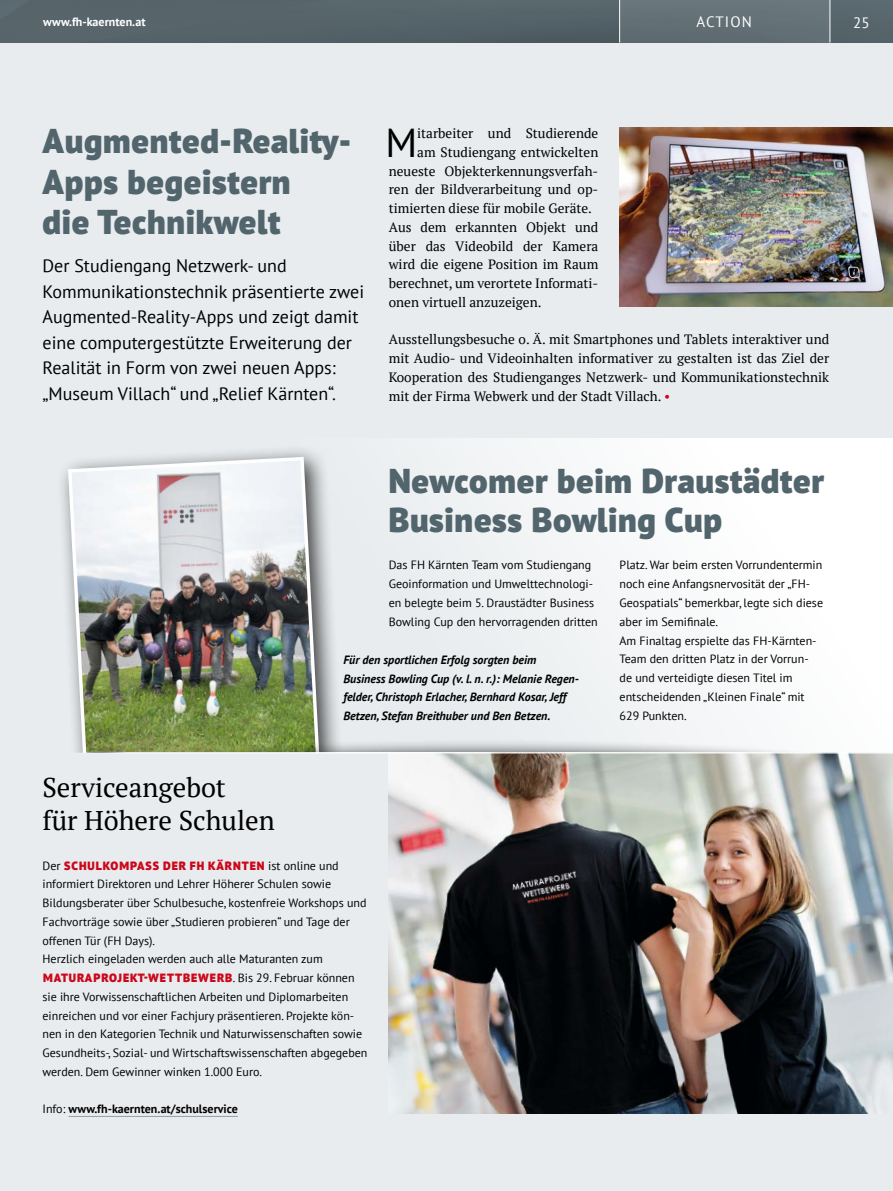
<style>
.page{position:relative;width:893px;height:1191px;background:#fff}
.page>*{position:absolute;margin:0;border:0;box-sizing:border-box;transform-origin:0 0}
.GT{font:40.35px "PT Sans";color:#000}
.ÜS-30{font:900 34.5px/40.5px "PT Sans Pro";letter-spacing:.02em;color:#52656d}
.Content-ÜS2{font:900 34.5px/39px "PT Sans Pro";letter-spacing:.02em;color:#52656d}
.ÜS-Infobox{font:27px/33px "PT Serif";color:#000}
.VSP{font:18px/25.5px "PT Sans";color:#000}
.t1{font:15px "PT Sans";letter-spacing:.065em;color:#fff}
.GT-2{font:13.5px/18.8px "PT Serif";color:#000;text-align:justify}
.GT-Infobox{font:12px/18.8px "PT Sans";color:#000}
.BU{font:italic 700 12px/18.8px "PT Sans";color:#000}
.GT-Infobox-2{font:700 12px "PT Sans";color:#000}
.t2{font:700 12px "PT Sans";color:#fff}
.s1{color:#d40118}
.s2{font-family:"PT Sans Pro";font-weight:900;color:#cc071a}
.s3{font-weight:400}
</style>
<div class="page">
<div style="left:0;top:38px;width:893px;height:1153px;background:#e8ecee"></div>
<hr style="left:0;top:44px;width:1px;height:657px;background:#fff">
<div style="left:43px;top:438px;width:850px;height:315px;background:#f4f6f7"></div>
<div style="left:56px;top:445px;width:287px;height:307px;background:#000;opacity:.75"></div>
<img style="left:66px;top:455px;width:255px;height:297px">
<div style="left:0;top:0;width:893px;height:43px;background:#56646a"></div>
<div style="left:620px;top:0;width:210px;height:42px;background:#637076"></div>
<hr style="left:619px;top:0;width:1px;height:43px;background:#fff">
<hr style="left:830px;top:0;width:1px;height:43px;background:#fff">
<img style="left:620px;top:128px;width:273px;height:179px">
<hr style="left:69px;top:1116px;width:169px;height:1px;background:#92a0a7">
<div style="left:110px;top:739px;width:752px;height:75px;background:#000;opacity:.8"></div>
<div style="left:0;top:753px;width:893px;height:78px;background:#e8ecee"></div>
<img style="left:389px;top:753px;width:504px;height:360px">
<hr style="left:43px;top:752px;width:850px;height:1px;background:#fff">
<p class="t2" style="left:43px;top:14px;width:104px">www.fh-kaernten.at</p>
<p class="t1" style="left:696px;top:12px;width:57px">ACTION</p>
<p class="t1" style="left:853px;top:13px;width:18px">25</p>
<p class="ÜS-30" style="left:43px;top:120px;width:310px">Augmented-Reality-<br>Apps begeistern<br>die Technikwelt</p>
<p class="VSP" style="left:43px;top:253px;width:323px">Der Studiengang Netzwerk- und Kommunikationstechnik präsentierte zwei Augmented-Reality-Apps und zeigt damit eine computergestützte Erweiterung der Realität in Form von zwei neuen Apps: „Museum Villach“ und „Relief Kärnten“.</p>
<p class="GT" style="left:385px;top:117px;width:33px">M</p>
<p class="GT-2" style="left:417px;top:124px;width:183px">itarbeiter und Studierende</p>
<p class="GT-2" style="left:417px;top:142px;width:183px">am Studiengang entwickelten</p>
<p class="GT-2" style="left:389px;top:161px;width:211px">neueste Objekterkennungsverfah-</p>
<p class="GT-2" style="left:389px;top:180px;width:211px">ren der Bildverarbeitung und op-</p>
<p class="GT-2" style="left:389px;top:199px;width:205px">timierten diese für mobile Geräte.</p>
<p class="GT-2" style="left:389px;top:217px;width:211px">Aus dem erkannten Objekt und über das Videobild der Kamera wird die eigene Position im Raum berechnet, um verortete Informati&shy;onen virtuell anzuzeigen.</p>
<p class="GT-2" style="left:389px;top:330px;width:442px">Ausstellungsbesuche o. Ä. mit Smartphones und Tablets interaktiver und mit Audio- und Videoinhalten informativer zu gestalten ist das Ziel der Kooperation des Studienganges Netzwerk- und Kommunikationstechnik mit der Firma Webwerk und der Stadt Villach. <span class="s1">•</span></p>
<p class="Content-ÜS2" style="left:389px;top:461px;width:437px">Newcomer beim Draustädter<br>Business Bowling Cup</p>
<p class="GT-Infobox" style="left:389px;top:555px;width:210px">Das FH Kärnten Team vom Studiengang Geoinformation und Umwelttechnologi&shy;en belegte beim 5. Draustädter Business Bowling Cup den hervorragenden dritten</p>
<p class="GT-Infobox" style="left:620px;top:555px;width:205px">Platz. War beim ersten Vorrundentermin noch eine Anfangsnervosität der „FH-Geospatials“ bemerkbar, legte sich diese aber im Semifinale.</p>
<p class="GT-Infobox" style="left:620px;top:630px;width:198px">Am Finaltag erspielte das FH-Kärnten-<br>Team den dritten Platz in der Vorrun&shy;de und verteidigte diesen Titel im entscheidenden „Kleinen Finale“ mit<br>629 Punkten.</p>
<p class="BU" style="left:343px;top:650px;width:236px">Für den sportlichen Erfolg sorgten beim Business Bowling Cup (v. l. n. r.): Melanie Regen&shy;felder, Christoph Erlacher, Bernhard Kosar, Jeff Betzen, Stefan Breithuber und Ben Betzen.</p>
<p class="ÜS-Infobox" style="left:43px;top:770px;width:234px">Serviceangebot<br>für Höhere Schulen</p>
<p class="GT-Infobox" style="left:43px;top:855px;width:326px">Der <span class="s2">SCHULKOMPASS DER FH KÄRNTEN</span> ist online und informiert Direktoren und Lehrer Höherer Schulen sowie Bildungsberater über Schulbesuche, kostenfreie Workshops und Fachvorträge sowie über „Studieren probieren“ und Tage der offenen Tür (FH Days).</p>
<p class="GT-Infobox" style="left:43px;top:949px;width:326px">Herzlich eingeladen werden auch alle Maturanten zum <span class="s2">MATURAPROJEKT-WETTBEWERB</span>. Bis 29. Februar können sie ihre Vorwissenschaftlichen Arbeiten und Diplomarbeiten einreichen und vor einer Fachjury präsentieren. Projekte kön&shy;nen in den Kategorien Technik und Naturwissenschaften sowie Gesundheits-, Sozial- und Wirtschaftswissenschaften abgegeben werden. Dem Gewinner winken 1.000 Euro.</p>
<p class="GT-Infobox-2" style="left:43px;top:1101px;width:197px"><span class="s3">Info:</span> www.fh-kaernten.at/schulservice</p>
</div>
